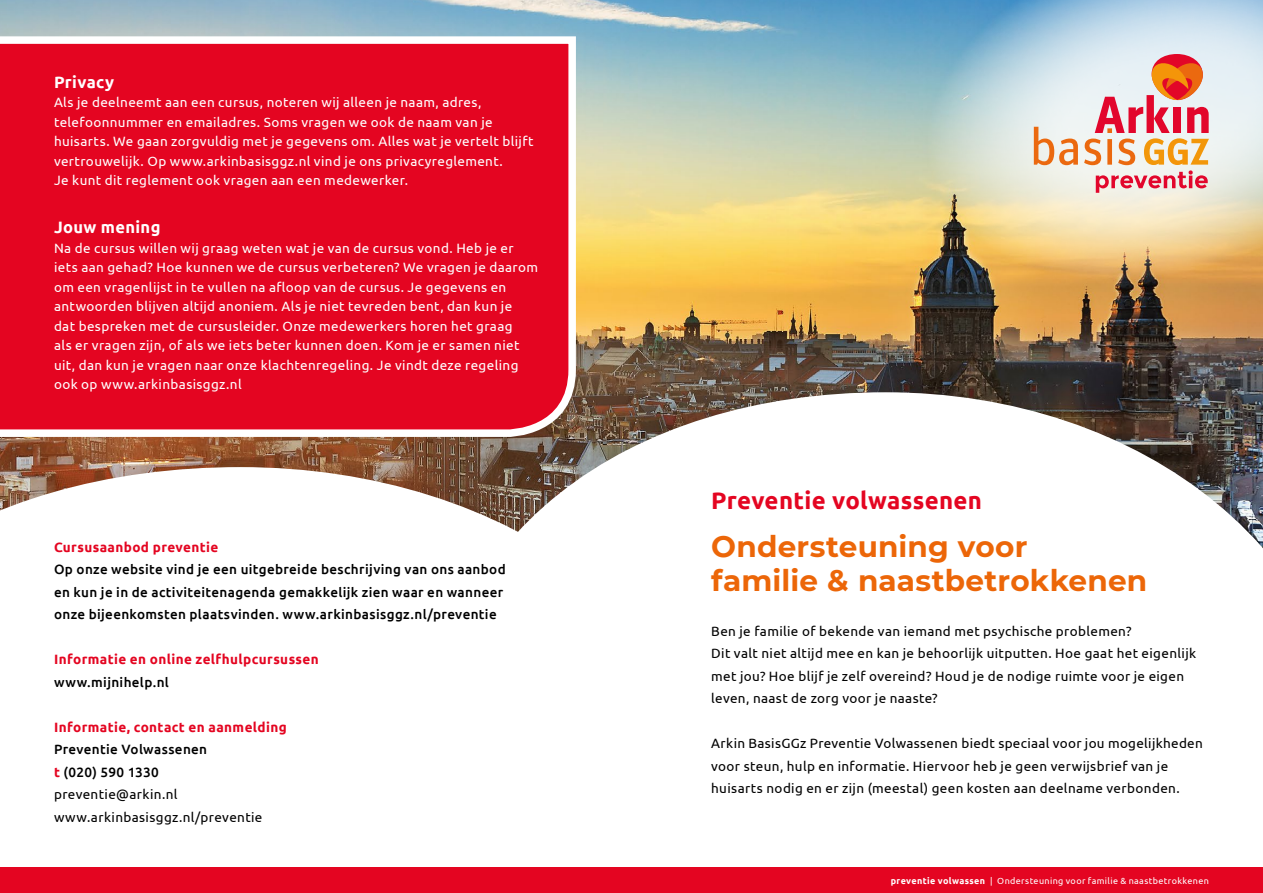
<style>
.page{position:relative;width:1263px;height:893px;background:#fff}
.page>*{position:absolute;margin:0;border:0;box-sizing:border-box;transform-origin:0 0}
.t1{font:700 29.55px/33.2px "Montserrat";letter-spacing:.005em;color:#ec6608}
.t2{font:700 24px "Ubuntu";letter-spacing:.01em;color:#e40521}
.t3{font:700 16.5px "Ubuntu";letter-spacing:.02em;color:#fff}
.t4{font:13.5px/19.5px "Ubuntu";letter-spacing:.025em;color:#fff}
.t5{font:13.5px/22.5px "Ubuntu";letter-spacing:.025em;color:#000}
.t6{font:500 13.5px/22.5px "Ubuntu";letter-spacing:.025em;color:#000}
.t7{font:700 13.5px "Ubuntu";letter-spacing:.03em;color:#e40521}
.t8{font:9px "Ubuntu";letter-spacing:.04em;color:#fff}
.s1{font-weight:500}
.s2{font-weight:700;color:#e40521}
.s3{font-weight:700}
</style>
<div class="page">
<img style="left:0;top:0;width:1263px;height:467px">
<svg style="left:0;top:467px;width:425px;height:44px"></svg>
<svg style="left:425px;top:392px;width:838px;height:156px"></svg>
<svg style="left:0;top:33px;width:580px;height:408px;background:#e3152e"></svg>
<img style="left:906px;top:0;width:357px;height:303px">
<svg style="left:1034px;top:127px;width:44px;height:38px"></svg>
<svg style="left:1084px;top:54px;width:125px;height:139px"></svg>
<div style="left:0;top:867px;width:1263px;height:26px;background:#e40521"></div>
<p class="t3" style="left:54px;top:72px;width:62px">Privacy</p>
<p class="t4" style="left:54px;top:92px;width:481px">Als je deelneemt aan een cursus, noteren wij alleen je naam, adres, telefoonnummer en emailadres. Soms vragen we ook de naam van je huisarts. We gaan zorgvuldig met je gegevens om. Alles wat je vertelt blijft vertrouwelijk. Op www.arkinbasisggz.nl vind je ons privacyreglement.<br>Je kunt dit reglement ook vragen aan een medewerker.</p>
<p class="t3" style="left:54px;top:217px;width:108px">Jouw mening</p>
<p class="t4" style="left:54px;top:238px;width:485px">Na de cursus willen wij graag weten wat je van de cursus vond. Heb je er iets aan gehad? Hoe kunnen we de cursus verbeteren? We vragen je daarom om een vragenlijst in te vullen na afloop van de cursus. Je gegevens en antwoorden blijven altijd anoniem. Als je niet tevreden bent, dan kun je<br>dat bespreken met de cursusleider. Onze medewerkers horen het graag<br>als er vragen zijn, of als we iets beter kunnen doen. Kom je er samen niet uit, dan kun je vragen naar onze klachtenregeling. Je vindt deze regeling ook op www.arkinbasisggz.nl</p>
<p class="t7" style="left:54px;top:539px;width:166px">Cursusaanbod preventie</p>
<p class="t6" style="left:54px;top:558px;width:453px">Op onze website vind je een uitgebreide beschrijving van ons aanbod en kun je in de activiteitenagenda gemakkelijk zien waar en wanneer onze bijeenkomsten plaatsvinden. www.arkinbasisggz.nl/preventie</p>
<p class="t7" style="left:54px;top:651px;width:266px">Informatie en online zelfhulpcursussen</p>
<p class="t6" style="left:54px;top:670px;width:116px">www.mijnihelp.nl</p>
<p class="t7" style="left:54px;top:719px;width:234px">Informatie, contact en aanmelding</p>
<p class="t5" style="left:54px;top:738px;width:210px"><span class="s1">Preventie Volwassenen<br></span><span class="s2">t</span> <span class="s1">(020) 590 1330 </span>preventie@arkin.nl www.arkinbasisggz.nl/preventie</p>
<h2 class="t2" style="left:711px;top:486px;width:272px">Preventie volwassenen</h2>
<h1 class="t1" style="left:711px;top:529px;width:437px">Ondersteuning voor<br>familie &amp; naastbetrokkenen</h1>
<p class="t5" style="left:711px;top:619px;width:486px">Ben je familie of bekende van iemand met psychische problemen?<br>Dit valt niet altijd mee en kan je behoorlijk uitputten. Hoe gaat het eigenlijk met jou? Hoe blijf je zelf overeind? Houd je de nodige ruimte voor je eigen leven, naast de zorg voor je naaste?</p>
<p class="t5" style="left:711px;top:732px;width:493px">Arkin BasisGGz Preventie Volwassenen biedt speciaal voor jou mogelijkheden voor steun, hulp en informatie. Hiervoor heb je geen verwijsbrief van je huisarts nodig en er zijn (meestal) geen kosten aan deelname verbonden.</p>
<p class="t8" style="left:891px;top:875px;width:320px"><span class="s3">preventie volwassen</span> | Ondersteuning voor familie &amp; naastbetrokkenen</p>
</div>
